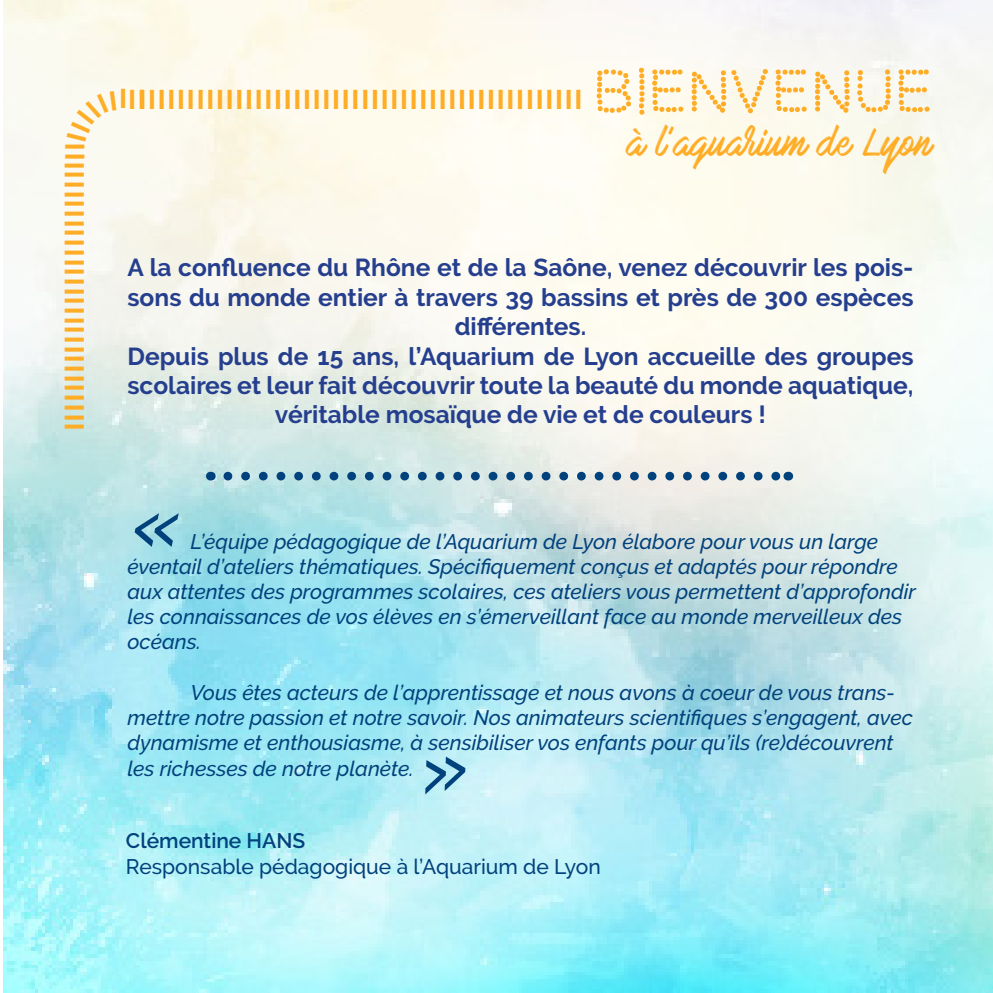
<style>
.page{position:relative;width:993px;height:993px;background:#fff}
.page>*{position:absolute;margin:0;border:0;box-sizing:border-box;transform-origin:0 0}
.t1{font:italic 500 84px "Raleway";color:#01427c}
.t2{font:63px "Dot Ness";color:#ffad26}
.t3{font:35px "Mark My Words";color:#ffad26}
.t4{font:900 26.25px "Gotham";color:#ffad26;scale:.67 1}
.t5{font:700 24.5px/29.4px "Raleway";color:#253f8e;text-align:center}
.t6{font:italic 500 21px/25.2px "Raleway";color:#01427c}
.t7{font:500 21px "Raleway";color:#01427c}
.t8{font:600 21px "Raleway";color:#01427c}
</style>
<div class="page">
<img style="left:4px;top:0;width:988px;height:992px">
<svg style="left:228px;top:471px;width:550px;height:9px;background:#8babbf"></svg>
<div style="left:65px;top:89px;width:79px;height:70px;background:#fafaf0"></div>
<svg style="left:419px;top:753px;width:49px;height:41px;background:#bceef6"></svg>
<p class="t4" style="left:93px;top:163px;width:399px;rotate:90deg">l l l l l l l l l l l l l l l l l l l l l l l l l l l l</p>
<p class="t4" style="left:140px;top:81px;width:659px">l l l l l l l l l l l l l l l l l l l l l l l l l l l l l l l l l l l l l l l l l l l l l l</p>
<p class="t2" style="left:593px;top:63px;width:340px">BIENVENUE</p>
<p class="t3" style="left:628px;top:123px;width:305px">à l’aquarium de Lyon</p>
<p class="t5" style="left:127px;top:253px;width:787px">A la confluence du Rhône et de la Saône, venez découvrir les pois&shy;sons du monde entier à travers 39 bassins et près de 300 espèces différentes.</p>
<p class="t5" style="left:127px;top:341px;width:787px">Depuis plus de 15 ans, l’Aquarium de Lyon accueille des groupes scolaires et leur fait découvrir toute la beauté du monde aquatique, véritable mosaïque de vie et de couleurs !</p>
<p class="t1" style="left:132px;top:473px;width:50px">«</p>
<p class="t6" style="left:127px;top:528px;width:789px;text-indent:63px">L’équipe pédagogique de l’Aquarium de Lyon élabore pour vous un large éventail d’ateliers thématiques. Spécifiquement conçus et adaptés pour répondre aux attentes des programmes scolaires, ces ateliers vous permettent d’approfondir les connaissances de vos élèves en s’émerveillant face au monde merveilleux des océans.</p>
<p class="t6" style="left:127px;top:679px;width:786px;text-indent:63px">Vous êtes acteurs de l’apprentissage et nous avons à coeur de vous trans&shy;mettre notre passion et notre savoir. Nos animateurs scientifiques s’engagent, avec dynamisme et enthousiasme, à sensibiliser vos enfants pour qu’ils (re)découvrent les richesses de notre planète.</p>
<p class="t8" style="left:126px;top:828px;width:181px">Clémentine HANS</p>
<p class="t7" style="left:126px;top:853px;width:476px">Responsable pédagogique à l’Aquarium de Lyon</p>
</div>
